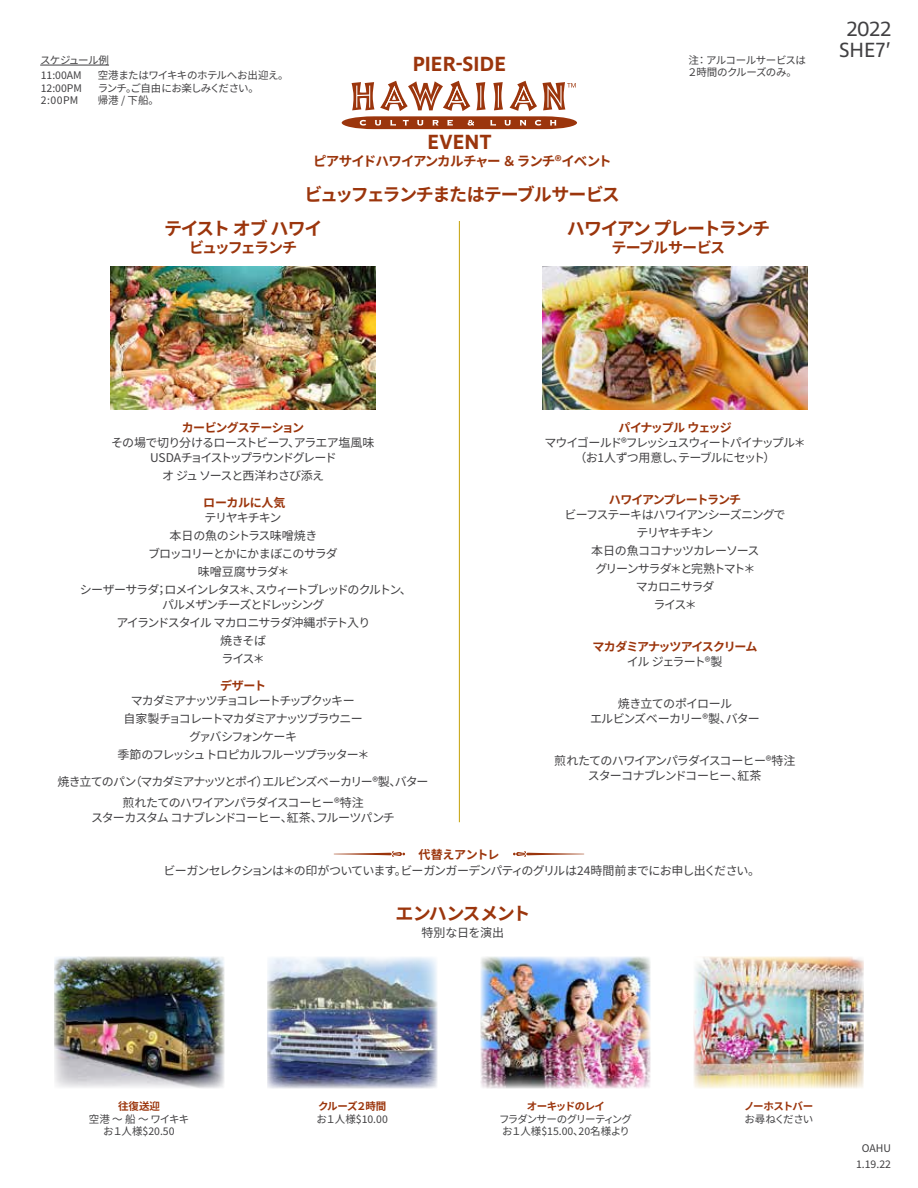
<style>
.page{position:relative;width:918px;height:1188px;background:#fff}
.page>*{position:absolute;margin:0;border:0;box-sizing:border-box;transform-origin:0 0}
.t1{font:600 21px "Ingra";letter-spacing:.01em;color:#9b350c}
.t2{font:21px/21px "Ingra";color:#414042;text-align:center}
.t3{font:700 18px/34.7px "Source Han Sans JP";letter-spacing:-.075em;color:#9b350c}
.t4{font:700 15px "Source Han Sans JP";letter-spacing:-.05em;color:#9b350c}
.t5{font:700 15px "Source Han Sans JP";letter-spacing:-.12em;color:#9b350c}
.t6{font:700 13.5px "Source Han Sans JP";letter-spacing:-.075em;color:#9b350c}
.t7{font:12px/18px "Source Han Sans JP";letter-spacing:-.085em;color:#414042;text-align:center}
.t8{font:12px/18px "Source Han Sans JP";letter-spacing:-.105em;color:#414042;text-align:center}
.t9{font:12px "Source Han Sans JP";letter-spacing:-.065em;color:#414042}
.t10{font:12px/15px "Source Han Sans JP";letter-spacing:-.11em;color:#414042;text-align:center}
.t11{font:700 12px "Source Han Sans JP";letter-spacing:-.075em;color:#9b350c}
.t12{font:12px/15px "Source Han Sans JP";letter-spacing:-.06em;color:#414042;text-align:center}
.t13{font:700 12px "Source Han Sans JP";letter-spacing:-.055em;color:#9b350c}
.t14{font:700 12px "Source Han Sans JP";letter-spacing:-.02em;color:#9b350c}
.t15{font:700 12px "Source Han Sans JP";letter-spacing:-.035em;color:#9b350c}
.t16{font:12px "Source Han Sans JP";letter-spacing:-.01em;color:#414042}
.t17{font:10.5px/15.6px "Source Han Sans JP";letter-spacing:-.035em;color:#414042}
.t18{font:10.5px/12.6px "Source Han Sans JP";letter-spacing:-.075em;color:#424243}
.t19{font:700 10.5px "Source Han Sans JP";letter-spacing:-.05em;color:#9b350c}
.t20{font:10.5px/12.6px "Source Han Sans JP";letter-spacing:-.065em;color:#414042;text-align:center}
.t21{font:10.5px "Source Han Sans JP";letter-spacing:-.08em;color:#414042}
.t22{font:10.5px "Source Han Sans JP";letter-spacing:-.06em;color:#414042}
.t23{font:700 10.5px "Source Han Sans JP";letter-spacing:-.105em;color:#9b350c}
</style>
<div class="page">
<hr style="left:40px;top:65px;width:69px;height:1px;background:#414042">
<svg style="left:342px;top:81px;width:235px;height:48px"></svg>
<hr style="left:459px;top:221px;width:1px;height:601px;background:#c4a006">
<img style="left:542px;top:267px;width:266px;height:142px">
<img style="left:110px;top:267px;width:266px;height:142px">
<svg style="left:334px;top:851px;width:71px;height:6px"></svg>
<svg style="left:513px;top:851px;width:71px;height:6px"></svg>
<img style="left:54px;top:957px;width:170px;height:131px">
<img style="left:481px;top:957px;width:170px;height:131px">
<img style="left:694px;top:957px;width:170px;height:131px">
<img style="left:267px;top:957px;width:170px;height:131px">
<p class="t17" style="left:40px;top:52px;width:70px">スケジュール例<br>11:00AM</p>
<p class="t17" style="left:98px;top:68px;width:192px">空港またはワイキキのホテルへお出迎え。</p>
<p class="t17" style="left:41px;top:80px;width:43px">12:00PM</p>
<p class="t21" style="left:98px;top:82px;width:163px">ランチ。ご自由にお楽しみください。</p>
<p class="t17" style="left:41px;top:93px;width:39px">2:00PM</p>
<p class="t17" style="left:98px;top:93px;width:63px">帰港 / 下船。</p>
<h1 class="t1" style="left:413px;top:51px;width:95px">PIER-SIDE</h1>
<p class="t17" style="left:687px;top:54px;width:120px;line-height:12.6px">注： アルコールサービスは<br>２時間のクルーズのみ。</p>
<h1 class="t1" style="left:427px;top:128px;width:66px">EVENT</h1>
<p class="t6" style="left:313px;top:154px;width:300px">ピアサイドハワイアンカルチャー ＆ ランチ®イベント</p>
<h2 class="t3" style="left:567px;top:177px;width:205px;text-indent:-262px">ビュッフェランチまたはテーブルサービス<br>ハワイアン プレートランチ</h2>
<p class="t4" style="left:612px;top:239px;width:115px">テーブルサービス</p>
<h2 class="t3" style="left:164px;top:212px;width:160px">テイスト オブ ハワイ</h2>
<p class="t5" style="left:189px;top:239px;width:109px">ビュッフェランチ</p>
<h1 class="t2" style="left:839px;top:19px;width:53px">2022<br>SHE7’</h1>
<p class="t13" style="left:182px;top:421px;width:124px">カービングステーション</p>
<p class="t7" style="left:111px;top:436px;width:265px;line-height:15px">その場で切り分けるローストビーフ、アラエア塩風味<br>USDAチョイストップラウンドグレード</p>
<p class="t7" style="left:162px;top:467px;width:164px">オ ジュ ソースと西洋わさび添え</p>
<p class="t14" style="left:203px;top:496px;width:84px">ローカルに人気</p>
<p class="t7" style="left:80px;top:509px;width:333px">テリヤキチキン<br>本日の魚のシトラス味噌焼き<br>ブロッコリーとかにかまぼこのサラダ<br>味噌豆腐サラダ＊<br>シーザーサラダ；ロメインレタス＊、スウィートブレッドのクルトン、</p>
<p class="t7" style="left:116px;top:596px;width:256px">パルメザンチーズとドレッシング<br>アイランドスタイル マカロニサラダ沖縄ポテト入り焼きそば<br>ライス＊</p>
<p class="t11" style="left:220px;top:679px;width:47px">デザート</p>
<p class="t8" style="left:118px;top:692px;width:253px">マカダミアナッツチョコレートチップクッキー<br>自家製チョコレートマカダミアナッツブラウニーグァバシフォンケーキ<br>季節のフレッシュ トロピカルフルーツプラッター＊</p>
<p class="t7" style="left:58px;top:772px;width:373px;line-height:21px">焼き立てのパン（マカダミアナッツとポイ）エルビンズベーカリー®製、バター煎れたてのハワイアンパラダイスコーヒー®特注</p>
<p class="t7" style="left:91px;top:809px;width:305px">スターカスタム コナブレンドコーヒー、紅茶、フルーツパンチ</p>
<p class="t15" style="left:419px;top:848px;width:82px">代替えアントレ</p>
<p class="t9" style="left:164px;top:864px;width:598px">ビーガンセレクションは＊の印がついています。ビーガンガーデンパティのグリルは24時間前までにお申し出ください。</p>
<p class="t11" style="left:618px;top:421px;width:115px">パイナップル ウェッジ</p>
<p class="t10" style="left:545px;top:436px;width:263px">マウイゴールド®フレッシュスウィートパイナップル＊（お1人ずつ用意し、テーブルにセット）</p>
<p class="t11" style="left:609px;top:493px;width:134px">ハワイアンプレートランチ</p>
<p class="t7" style="left:565px;top:506px;width:222px">ビーフステーキはハワイアンシーズニングでテリヤキチキン<br>本日の魚ココナッツカレーソース<br>グリーンサラダ＊と完熟トマト＊<br>マカロニサラダ<br>ライス＊</p>
<p class="t11" style="left:592px;top:640px;width:166px">マカダミアナッツアイスクリーム</p>
<p class="t7" style="left:627px;top:653px;width:97px">イル ジェラート®製</p>
<p class="t12" style="left:590px;top:697px;width:171px">焼き立てのポイロール<br>エルビンズベーカリー®製、バター</p>
<p class="t7" style="left:554px;top:754px;width:243px;line-height:15px">煎れたてのハワイアンパラダイスコーヒー®特注スターコナブレンドコーヒー、紅茶</p>
<h2 class="t3" style="left:395px;top:897px;width:136px">エンハンスメント</h2>
<p class="t16" style="left:422px;top:925px;width:84px">特別な日を演出</p>
<p class="t19" style="left:118px;top:1100px;width:43px">往復送迎</p>
<p class="t20" style="left:89px;top:1113px;width:102px">空港 〜 船 〜 ワイキキお１人様$20.50</p>
<p class="t23" style="left:318px;top:1100px;width:70px">クルーズ２時間</p>
<p class="t17" style="left:317px;top:1111px;width:73px">お１人様$10.00</p>
<p class="t19" style="left:527px;top:1100px;width:80px">オーキッドのレイ</p>
<p class="t18" style="left:499px;top:1113px;width:135px">フラダンサーのグリーティングお１人様$15.00、20名様より</p>
<p class="t19" style="left:744px;top:1100px;width:71px">ノーホストバー</p>
<p class="t22" style="left:745px;top:1113px;width:70px">お尋ねください</p>
<p class="t17" style="left:856px;top:1140px;width:36px;line-height:16.5px;text-align:center">OAHU<br>1.19.22</p>
</div>
